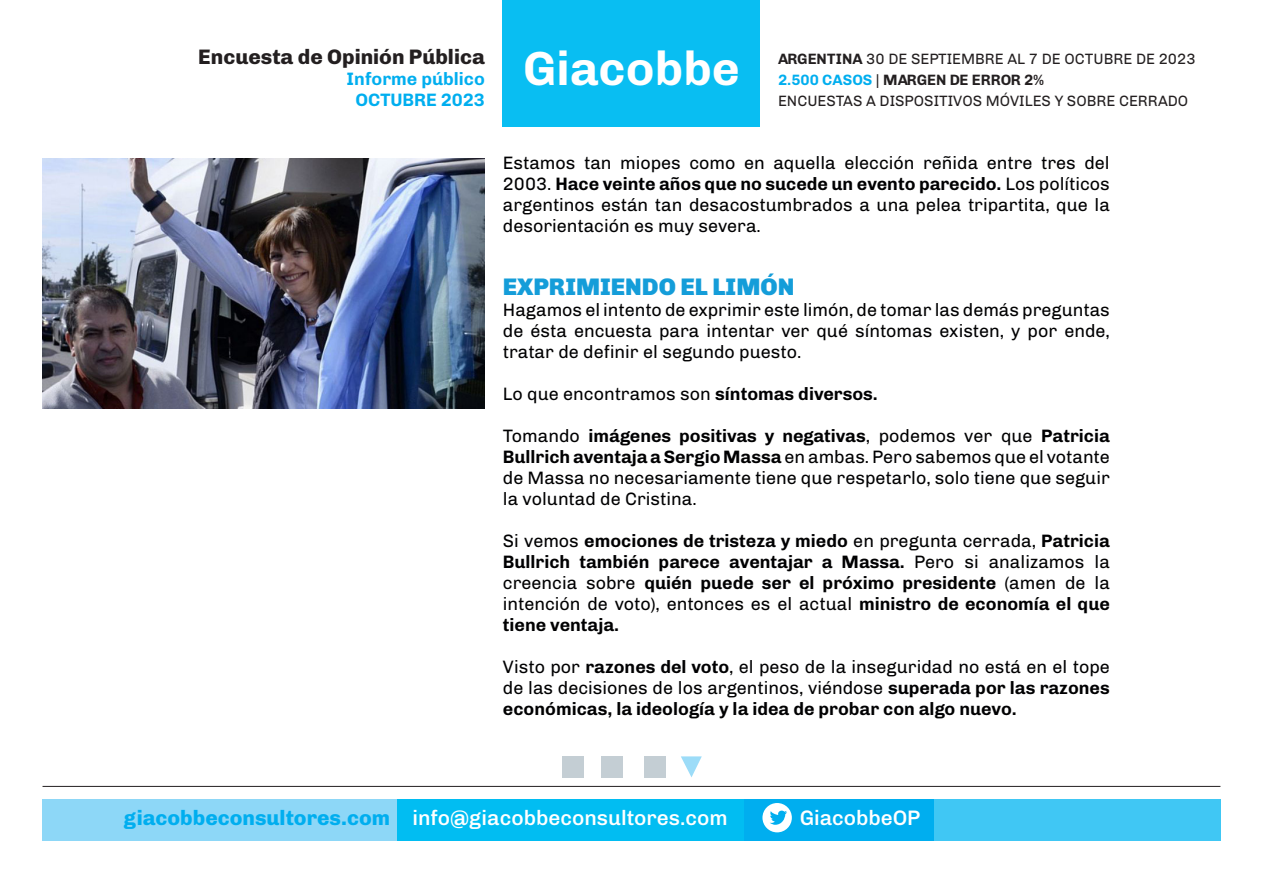
<style>
.page{position:relative;width:1263px;height:893px;background:#fff}
.page>*{position:absolute;margin:0;border:0;box-sizing:border-box;transform-origin:0 0}
.t1{font:700 48px "Chivo";color:#fff}
.t2{font:900 24px "Chivo";color:#149dd9}
.t3{font:500 21px "Chivo";color:#fff}
.t4{font:800 21px "Chivo";color:#231f20}
.t5{font:18px/21px "Chivo";color:#000002;text-align:justify}
.t6{font:700 18px/21px "Chivo";color:#000002;text-align:justify}
.t7{font:700 18px/21px "Chivo";color:#00aeef;text-align:center}
.t8{font:15px/21px "Chivo";color:#231f20}
.s1{font-weight:700}
.s2{font-weight:700;color:#00aeef}
.s3{font-weight:400}
.s4{font-weight:800;color:#00aeef}
</style>
<div class="page">
<div style="left:43px;top:799px;width:1177px;height:42px;background:#00aeef"></div>
<div style="left:43px;top:799px;width:358px;height:42px;background:#8dd7f7"></div>
<div style="left:934px;top:799px;width:286px;height:42px;background:#40c7f4"></div>
<div style="left:398px;top:799px;width:346px;height:42px;background:#01bdf2"></div>
<div style="left:762px;top:803px;width:30px;height:29px;background:#fff;border-radius:50%"></div>
<svg style="left:770px;top:811px;width:17px;height:14px"></svg>
<div style="left:503px;top:0;width:257px;height:127px;background:#09bef2"></div>
<hr style="left:43px;top:786px;width:1177px;height:1px;background:#231f20">
<img style="left:43px;top:158px;width:442px;height:251px">
<div style="left:601px;top:756px;width:21px;height:21px;background:#c4ced4"></div>
<div style="left:562px;top:757px;width:21px;height:21px;background:#c4ced4"></div>
<div style="left:644px;top:757px;width:21px;height:21px;background:#c4ced4"></div>
<svg style="left:681px;top:756px;width:21px;height:21px"></svg>
<p class="t4" style="left:198px;top:40px;width:288px">Encuesta de Opinión Pública</p>
<p class="t7" style="left:346px;top:67px;width:140px">Informe público<br>OCTUBRE 2023</p>
<h1 class="t1" style="left:523px;top:31px;width:218px">Giacobbe</h1>
<p class="t8" style="left:778px;top:47px;width:419px"><span class="s1">ARGENTINA</span> 30 DE SEPTIEMBRE AL 7 DE OCTUBRE DE 2023<br><span class="s2">2.500 CASOS</span> | <span class="s1">MARGEN DE ERROR 2%<br></span>ENCUESTAS A DISPOSITIVOS MÓVILES Y SOBRE CERRADO</p>
<p class="t5" style="left:503px;top:151px;width:608px">Estamos tan miopes como en aquella elección reñida entre tres del 2003. <span class="s1">Hace veinte años que no sucede un evento parecido.</span> Los políticos argentinos están tan desacostumbrados a una pelea tripartita, que la desorientación es muy severa.</p>
<p class="t2" style="left:503px;top:267px;width:293px">EXPRIMIENDO EL LIMÓN</p>
<p class="t5" style="left:503px;top:298px;width:608px">Hagamos el intento de exprimir este limón, de tomar las demás preguntas de ésta encuesta para intentar ver qué síntomas existen, y por ende, tratar de definir el segundo puesto.</p>
<p class="t5" style="left:503px;top:382px;width:376px">Lo que encontramos son <span class="s1">síntomas diversos.</span></p>
<p class="t5" style="left:503px;top:424px;width:608px">Tomando <span class="s1">imágenes positivas y negativas</span>, podemos ver que <span class="s1">Patricia Bullrich aventaja a Sergio Massa</span> en ambas. Pero sabemos que el votante de Massa no necesariamente tiene que respetarlo, solo tiene que seguir la voluntad de Cristina.</p>
<p class="t6" style="left:503px;top:529px;width:608px"><span class="s3">Si vemos</span> emociones de tristeza y miedo <span class="s3">en pregunta cerrada,</span> Patricia Bullrich también parece aventajar a Massa. <span class="s3">Pero si analizamos la creencia sobre</span> quién puede ser el próximo presidente <span class="s3">(amen de la intención de voto), entonces es el actual</span> ministro de economía el que tiene ventaja.</p>
<p class="t6" style="left:503px;top:655px;width:608px"><span class="s3">Visto por</span> razones del voto<span class="s3">, el peso de la inseguridad no está en el tope de las decisiones de los argentinos, viéndose</span> superada por las razones económicas, la ideología y la idea de probar con algo nuevo.</p>
<p class="t3" style="left:124px;top:801px;width:605px"><span class="s4">giacobbeconsultores.com</span> info@giacobbeconsultores.com</p>
<p class="t3" style="left:800px;top:801px;width:122px">GiacobbeOP</p>
</div>
